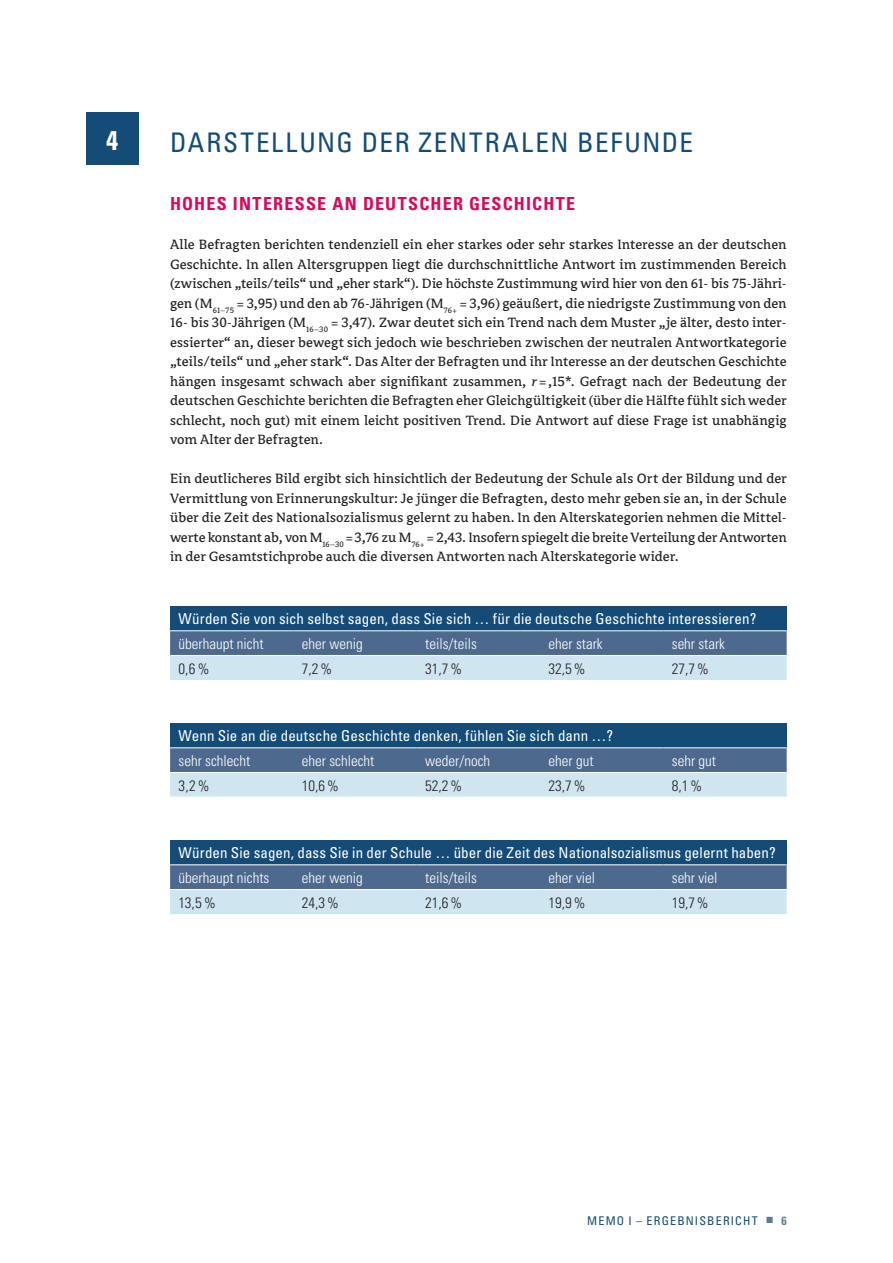
<style>
.page{position:relative;width:893px;height:1263px;background:#fff}
.page>*{position:absolute;margin:0;border:0;box-sizing:border-box;transform-origin:0 0}
.t1{font:condensed 27px "Univers";letter-spacing:.075em;color:#144c77}
.t2{font:700 condensed 27px "Univers";color:#fff}
.t3{font:700 condensed 18px "Univers";letter-spacing:.065em;color:#d60a5c}
.t4{font:15px/19.5px "Avance Pro";letter-spacing:.005em;color:#231f20;text-align:justify}
.t5{font:condensed 15px "Univers";letter-spacing:.005em;color:#fff}
.t6{font:300 condensed 15px "Univers";color:#fff}
.t7{font:300 condensed 15px "Univers";color:#231f20}
.t8{font:condensed 12px "Univers";letter-spacing:.095em;color:#144c77}
.s1{font-style:italic}
.s2{font-family:"Avance Pro";font-style:italic;font-stretch:normal;color:#5b7e8d}
.s3{font-weight:700;color:#5b7e8d}
</style>
<div class="page">
<div style="left:170px;top:606px;width:617px;height:25px;background:#144c77"></div>
<svg style="left:170px;top:631px;width:617px;height:49px;background:#8fa8c0"></svg>
<hr style="left:170px;top:655px;width:123px;height:1px;background:#fff">
<hr style="left:293px;top:655px;width:124px;height:1px;background:#fff">
<hr style="left:417px;top:655px;width:123px;height:1px;background:#fff">
<hr style="left:540px;top:655px;width:123px;height:1px;background:#fff">
<hr style="left:663px;top:655px;width:124px;height:1px;background:#fff">
<hr style="left:170px;top:630px;width:123px;height:1px;background:#fff">
<hr style="left:293px;top:630px;width:124px;height:1px;background:#fff">
<hr style="left:417px;top:630px;width:123px;height:1px;background:#fff">
<hr style="left:540px;top:630px;width:123px;height:1px;background:#fff">
<hr style="left:663px;top:630px;width:124px;height:1px;background:#fff">
<div style="left:170px;top:723px;width:617px;height:25px;background:#144c77"></div>
<svg style="left:170px;top:748px;width:617px;height:49px;background:#90a8c0"></svg>
<hr style="left:170px;top:747px;width:123px;height:1px;background:#fff">
<hr style="left:293px;top:747px;width:124px;height:1px;background:#fff">
<hr style="left:417px;top:747px;width:123px;height:1px;background:#fff">
<hr style="left:540px;top:747px;width:123px;height:1px;background:#fff">
<hr style="left:663px;top:747px;width:124px;height:1px;background:#fff">
<hr style="left:170px;top:772px;width:123px;height:1px;background:#fff">
<hr style="left:293px;top:772px;width:124px;height:1px;background:#fff">
<hr style="left:417px;top:772px;width:123px;height:1px;background:#fff">
<hr style="left:540px;top:772px;width:123px;height:1px;background:#fff">
<hr style="left:663px;top:772px;width:124px;height:1px;background:#fff">
<div style="left:170px;top:840px;width:617px;height:25px;background:#144c77"></div>
<svg style="left:170px;top:865px;width:617px;height:49px;background:#8fa8c0"></svg>
<hr style="left:170px;top:864px;width:123px;height:1px;background:#fff">
<hr style="left:293px;top:864px;width:124px;height:1px;background:#fff">
<hr style="left:417px;top:864px;width:123px;height:1px;background:#fff">
<hr style="left:540px;top:864px;width:123px;height:1px;background:#fff">
<hr style="left:663px;top:864px;width:124px;height:1px;background:#fff">
<hr style="left:170px;top:889px;width:123px;height:1px;background:#fff">
<hr style="left:293px;top:889px;width:124px;height:1px;background:#fff">
<hr style="left:417px;top:889px;width:123px;height:1px;background:#fff">
<hr style="left:540px;top:889px;width:123px;height:1px;background:#fff">
<hr style="left:663px;top:889px;width:124px;height:1px;background:#fff">
<div style="left:86px;top:113px;width:52px;height:52px;background:#144c77"></div>
<h1 class="t2" style="left:106px;top:123px;width:13px">4</h1>
<h1 class="t1" style="left:170px;top:125px;width:507px">Darstellung der zentralen Befunde</h1>
<p class="t3" style="left:170px;top:193px;width:405px">HOHES INTERESSE AN DEUTSCHER GESCHICHTE</p>
<p class="t4" style="left:170px;top:235px;width:618px">Alle Befragten berichten tendenziell ein eher starkes oder sehr starkes Interesse an der deutschen Geschichte. In allen Altersgruppen liegt die durchschnittliche Antwort im zustimmenden Bereich (zwischen „teils/teils“ und „eher stark“). Die höchste Zustimmung wird hier von den 61- bis 75-Jähri&shy;gen (M<sub>61–75</sub> = 3,95) und den ab 76-Jährigen (M<sub>76+</sub> = 3,96) geäußert, die niedrigste Zustimmung von den 16- bis 30-Jährigen (M<sub>16–30</sub> = 3,47). Zwar deutet sich ein Trend nach dem Muster „je älter, desto inter&shy;essierter“ an, dieser bewegt sich jedoch wie beschrieben zwischen der neutralen Antwortkategorie „teils/teils“ und „eher stark“. Das Alter der Befragten und ihr Interesse an der deutschen Geschichte hängen insgesamt schwach aber signifikant zusammen, <span class="s1">r</span> =,15*. Gefragt nach der Bedeutung der deutschen Geschichte berichten die Befragten eher Gleichgültigkeit (über die Hälfte fühlt sich weder schlecht, noch gut) mit einem leicht positiven Trend. Die Antwort auf diese Frage ist unabhängig vom Alter der Befragten.</p>
<p class="t4" style="left:170px;top:469px;width:618px">Ein deutlicheres Bild ergibt sich hinsichtlich der Bedeutung der Schule als Ort der Bildung und der Vermittlung von Erinnerungskultur: Je jünger die Befragten, desto mehr geben sie an, in der Schule über die Zeit des Nationalsozialismus gelernt zu haben. In den Alterskategorien nehmen die Mittel&shy;werte konstant ab, von M<sub>16–30</sub> =3,76 zu M<sub>76+</sub> = 2,43. Insofern spiegelt die breite Verteilung der Antworten in der Gesamtstichprobe auch die diversen Antworten nach Alterskategorie wider.</p>
<p class="t5" style="left:179px;top:610px;width:579px">Würden Sie von sich selbst sagen, dass Sie sich … für die deutsche Geschichte interessieren?</p>
<p class="t6" style="left:179px;top:635px;width:86px">überhaupt nicht</p>
<p class="t6" style="left:302px;top:635px;width:62px">eher wenig</p>
<p class="t6" style="left:425px;top:635px;width:53px">teils/teils</p>
<p class="t6" style="left:548px;top:635px;width:56px">eher stark</p>
<p class="t6" style="left:672px;top:635px;width:55px">sehr stark</p>
<p class="t7" style="left:179px;top:659px;width:32px">0,6%</p>
<p class="t7" style="left:302px;top:659px;width:32px">7,2%</p>
<p class="t7" style="left:425px;top:659px;width:38px">31,7%</p>
<p class="t7" style="left:548px;top:659px;width:38px">32,5%</p>
<p class="t7" style="left:672px;top:659px;width:38px">27,7%</p>
<p class="t5" style="left:179px;top:727px;width:436px">Wenn Sie an die deutsche Geschichte denken, fühlen Sie sich dann …?</p>
<p class="t6" style="left:179px;top:752px;width:73px">sehr schlecht</p>
<p class="t6" style="left:302px;top:752px;width:74px">eher schlecht</p>
<p class="t6" style="left:425px;top:752px;width:66px">weder/noch</p>
<p class="t6" style="left:548px;top:752px;width:46px">eher gut</p>
<p class="t6" style="left:672px;top:752px;width:46px">sehr gut</p>
<p class="t7" style="left:179px;top:776px;width:33px">3,2%</p>
<p class="t7" style="left:302px;top:776px;width:38px">10,6%</p>
<p class="t7" style="left:425px;top:776px;width:38px">52,2%</p>
<p class="t7" style="left:548px;top:776px;width:38px">23,7%</p>
<p class="t7" style="left:672px;top:776px;width:32px">8,1%</p>
<p class="t5" style="left:179px;top:844px;width:599px">Würden Sie sagen, dass Sie in der Schule … über die Zeit des Nationalsozialismus gelernt haben?</p>
<p class="t6" style="left:179px;top:869px;width:92px">überhaupt nichts</p>
<p class="t6" style="left:302px;top:869px;width:62px">eher wenig</p>
<p class="t6" style="left:425px;top:869px;width:53px">teils/teils</p>
<p class="t6" style="left:548px;top:869px;width:48px">eher viel</p>
<p class="t6" style="left:672px;top:869px;width:47px">sehr viel</p>
<p class="t7" style="left:179px;top:893px;width:39px">13,5%</p>
<p class="t7" style="left:302px;top:893px;width:38px">24,3%</p>
<p class="t7" style="left:425px;top:893px;width:38px">21,6%</p>
<p class="t7" style="left:548px;top:893px;width:38px">19,9%</p>
<p class="t7" style="left:672px;top:893px;width:38px">19,7%</p>
<p class="t8" style="left:587px;top:1213px;width:201px">MEMO I – Ergebnisbericht <span class="s2">▪</span> <span class="s3">6</span></p>
</div>
